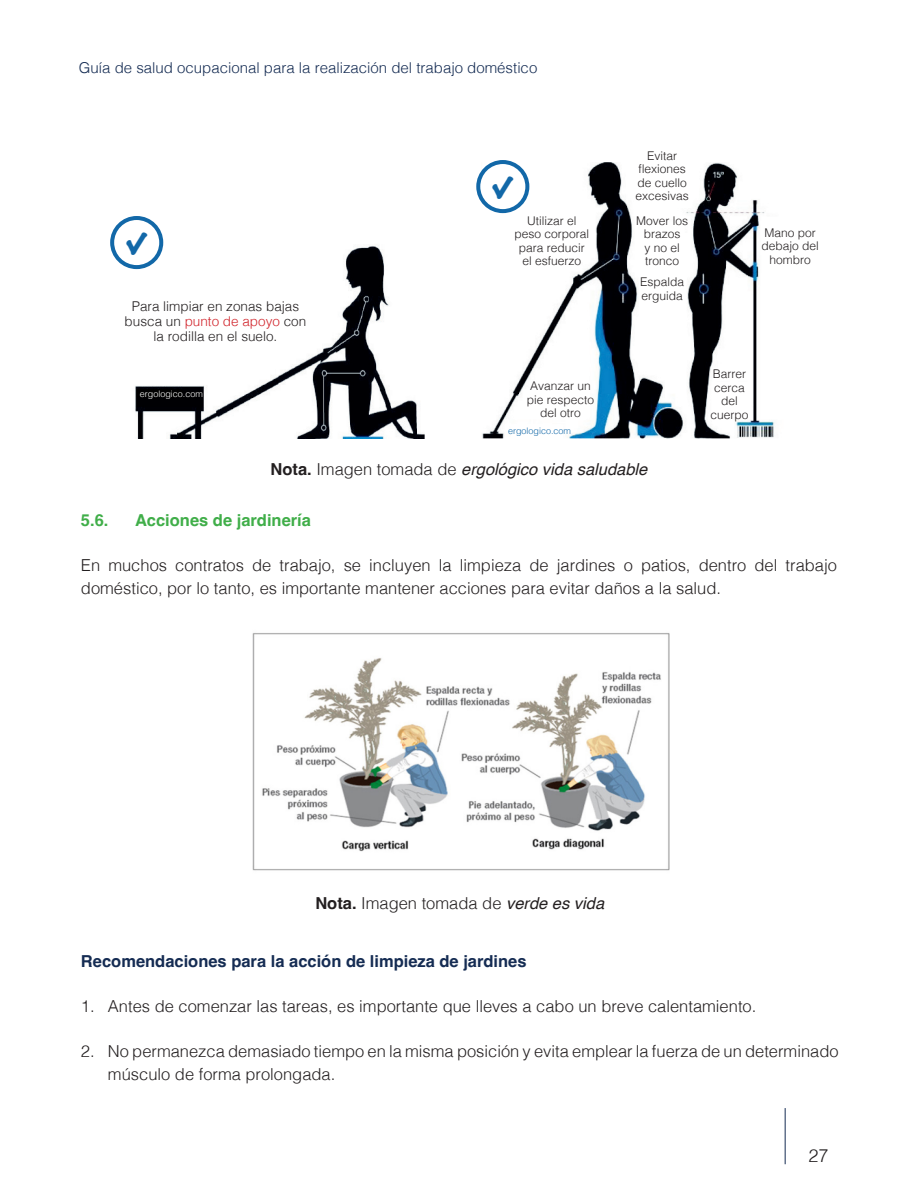
<style>
.page{position:relative;width:918px;height:1188px;background:#fff}
.page>*{position:absolute;margin:0;border:0;box-sizing:border-box;transform-origin:0 0}
.t1{font:100 48.15px "Marker Felt";color:#1268a8}
.t2{font:300 18px "Helvetica";color:#231f20}
.t3{font:300 16.5px/22.5px "Helvetica";color:#231f20}
.t4{font:700 16.5px "Helvetica";color:#152c53}
.t5{font:italic 16.5px "Helvetica";color:#231f20}
.t6{font:700 16.5px "Helvetica";color:#40ae49}
.t7{font:300 15px "Helvetica";color:#152c53}
.t8{font:300 13.5px/15px "Helvetica";color:#231f20;text-align:center}
.t9{font:300 12px/13.5px "Helvetica";color:#231f20;text-align:center}
.t10{font:300 9px "Helvetica";color:#fff}
.t11{font:300 9px "Helvetica";color:#1268a8}
.s1{color:#d1232a}
.s2{font-weight:700;font-style:normal}
.s3{font-weight:300;font-style:normal}
.s4{font-weight:700}
.s5{font-weight:400;font-style:italic}
</style>
<div class="page">
<hr style="left:785px;top:1108px;width:1px;height:56px;background:#152c53">
<img style="left:117px;top:221px;width:308px;height:217px">
<img style="left:481px;top:162px;width:294px;height:276px">
<div style="left:112px;top:218px;width:49px;height:49px;background:#fff;border-radius:50%"></div>
<div style="left:110px;top:216px;width:53px;height:53px;border:4px solid #1268a8;border-radius:50%"></div>
<div style="left:478px;top:162px;width:49px;height:49px;background:#fff;border-radius:50%"></div>
<div style="left:476px;top:160px;width:53px;height:53px;border:4px solid #1268a8;border-radius:50%"></div>
<img style="left:252px;top:633px;width:418px;height:238px">
<p class="t7" style="left:79px;top:55px;width:460px">Guía de salud ocupacional para la realización del trabajo doméstico</p>
<h1 class="t1" style="left:125px;top:199px;width:25px">√</h1>
<p class="t8" style="left:125px;top:298px;width:183px">Para limpiar en zonas bajas busca un <span class="s1">punto de apoyo</span> con la rodilla en el suelo.</p>
<p class="t10" style="left:140px;top:386px;width:65px">ergologico.com</p>
<h1 class="t1" style="left:491px;top:143px;width:25px">√</h1>
<p class="t9" style="left:515px;top:213px;width:76px">Utilizar el peso corporal para reducir el esfuerzo</p>
<p class="t9" style="left:527px;top:378px;width:69px">Avanzar un pie respecto del otro</p>
<p class="t11" style="left:508px;top:424px;width:65px">ergologico.com</p>
<p class="t9" style="left:635px;top:148px;width:55px">Evitar flexiones de cuello excesivas</p>
<p class="t9" style="left:636px;top:213px;width:54px">Mover los brazos<br>y no el tronco</p>
<p class="t9" style="left:640px;top:275px;width:46px;text-align:left">Espalda erguida</p>
<p class="t5" style="left:271px;top:456px;width:378px"><span class="s2">Nota.</span> <span class="s3">Imagen tomada de</span> ergológico vida saludable</p>
<p class="t9" style="left:761px;top:225px;width:59px">Mano por debajo del hombro</p>
<p class="t9" style="left:711px;top:367px;width:40px">Barrer cerca del cuerpo</p>
<p class="t6" style="left:81px;top:510px;width:29px">5.6.</p>
<p class="t6" style="left:135px;top:510px;width:178px">Acciones de jardinería</p>
<p class="t3" style="left:81px;top:553px;width:758px">En muchos contratos de trabajo, se incluyen la limpieza de jardines o patios, dentro del trabajo doméstico, por lo tanto, es importante mantener acciones para evitar daños a la salud.</p>
<p class="t3" style="left:315px;top:891px;width:290px"><span class="s4">Nota.</span> Imagen tomada de <span class="s5">verde es vida</span></p>
<p class="t4" style="left:81px;top:951px;width:447px">Recomendaciones para la acción de limpieza de jardines</p>
<p class="t3" style="left:81px;top:994px;width:677px">1. Antes de comenzar las tareas, es importante que lleves a cabo un breve calentamiento.</p>
<p class="t3" style="left:108px;top:1039px;width:732px;text-indent:-27px">2. No permanezca demasiado tiempo en la misma posición y evita emplear la fuerza de un determinado músculo de forma prolongada.</p>
<p class="t2" style="left:808px;top:1140px;width:22px">27</p>
</div>
